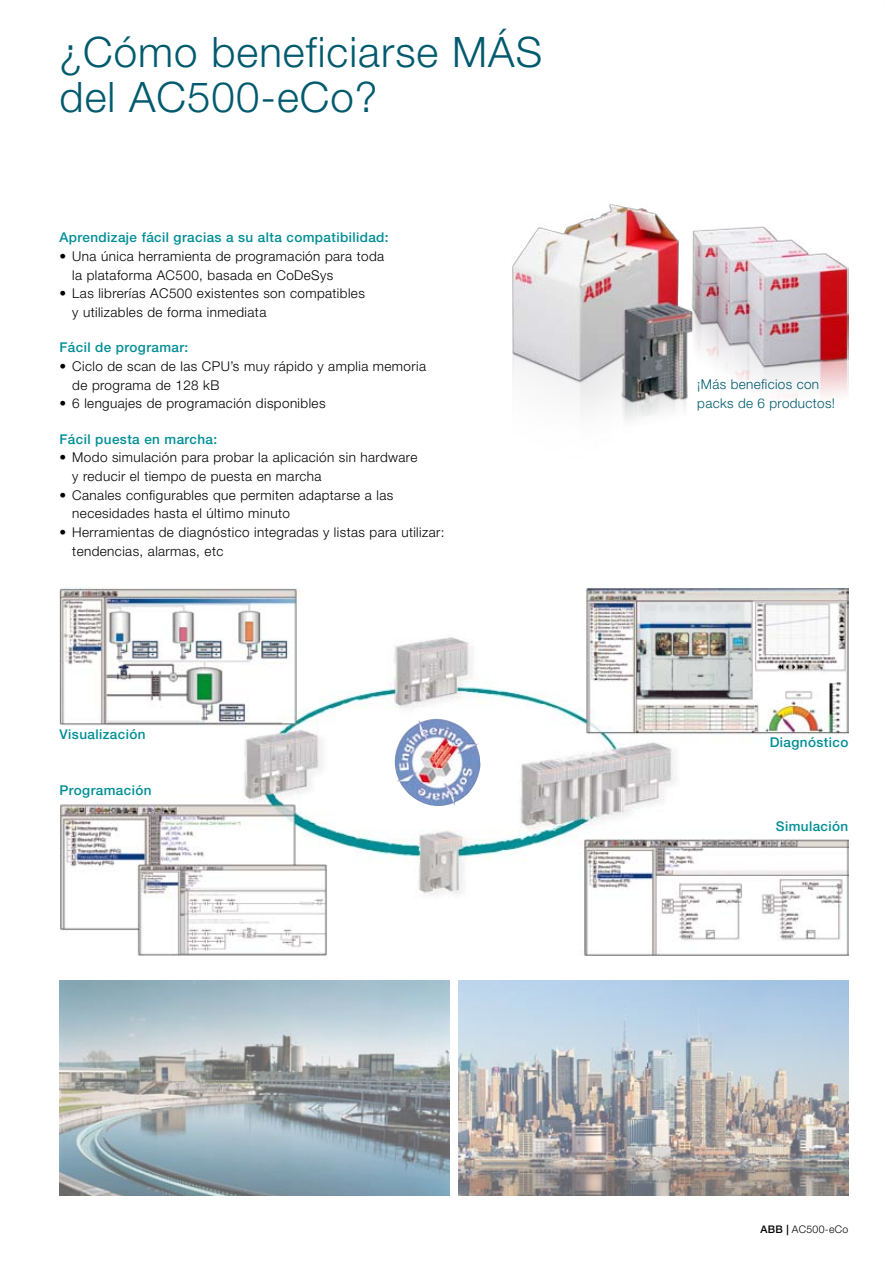
<style>
.page{position:relative;width:893px;height:1263px;background:#fff}
.page>*{position:absolute;margin:0;border:0;box-sizing:border-box;transform-origin:0 0}
.t1{font:300 42px/45.5px "Helvetica Neue";letter-spacing:.025em;color:#005a6d}
.t2{font:300 13.5px/18.6px "Helvetica Neue";letter-spacing:.03em;color:#000}
.t3{font:500 13.5px "Helvetica Neue";letter-spacing:.03em;color:#008e96}
.t4{font:300 13.5px/18.6px "Helvetica Neue";letter-spacing:.025em;color:#005a6d}
.t5{font:300 10.5px "Helvetica Neue LT Std";letter-spacing:.03em;color:#000}
.s1{font-weight:500}
</style>
<div class="page">
<img style="left:512px;top:204px;width:336px;height:216px">
<img style="left:60px;top:587px;width:788px;height:368px">
<img style="left:394px;top:719px;width:86px;height:87px">
<img style="left:59px;top:980px;width:790px;height:216px">
<h1 class="t1" style="left:60px;top:28px;width:484px">¿Cómo beneficiarse MÁS del AC500-eCo?</h1>
<p class="t3" style="left:60px;top:230px;width:331px">Aprendizaje fácil gracias a su alta compatibilidad:</p>
<p class="t2" style="left:72px;top:247px;width:313px;text-indent:-13px">• Una única herramienta de programación para toda la plataforma AC500, basada en CoDeSys</p>
<p class="t2" style="left:72px;top:284px;width:294px;text-indent:-13px">• Las librerías AC500 existentes son compatibles y utilizables de forma inmediata</p>
<p class="t3" style="left:60px;top:340px;width:130px">Fácil de programar:</p>
<p class="t2" style="left:72px;top:357px;width:355px;text-indent:-13px">• Ciclo de scan de las CPU’s muy rápido y amplia memoria de programa de 128 kB</p>
<p class="t2" style="left:60px;top:394px;width:267px">• 6 lenguajes de programación disponibles</p>
<p class="t3" style="left:60px;top:431px;width:159px">Fácil puesta en marcha:</p>
<p class="t2" style="left:72px;top:448px;width:347px;text-indent:-13px">• Modo simulación para probar la aplicación sin hardware y reducir el tiempo de puesta en marcha</p>
<p class="t2" style="left:72px;top:485px;width:322px;text-indent:-13px">• Canales configurables que permiten adaptarse a las necesidades hasta el último minuto</p>
<p class="t2" style="left:72px;top:522px;width:374px;text-indent:-13px">• Herramientas de diagnóstico integradas y listas para utilizar: tendencias, alarmas, etc</p>
<p class="t3" style="left:60px;top:726px;width:88px">Visualización</p>
<p class="t3" style="left:60px;top:782px;width:94px">Programación</p>
<p class="t4" style="left:697px;top:375px;width:139px">¡Más beneficios con packs de 6 productos!</p>
<p class="t3" style="left:770px;top:734px;width:80px">Diagnóstico</p>
<p class="t3" style="left:776px;top:818px;width:74px">Simulación</p>
<p class="t5" style="left:761px;top:1223px;width:89px"><span class="s1">ABB |</span> AC500-eCo</p>
</div>
